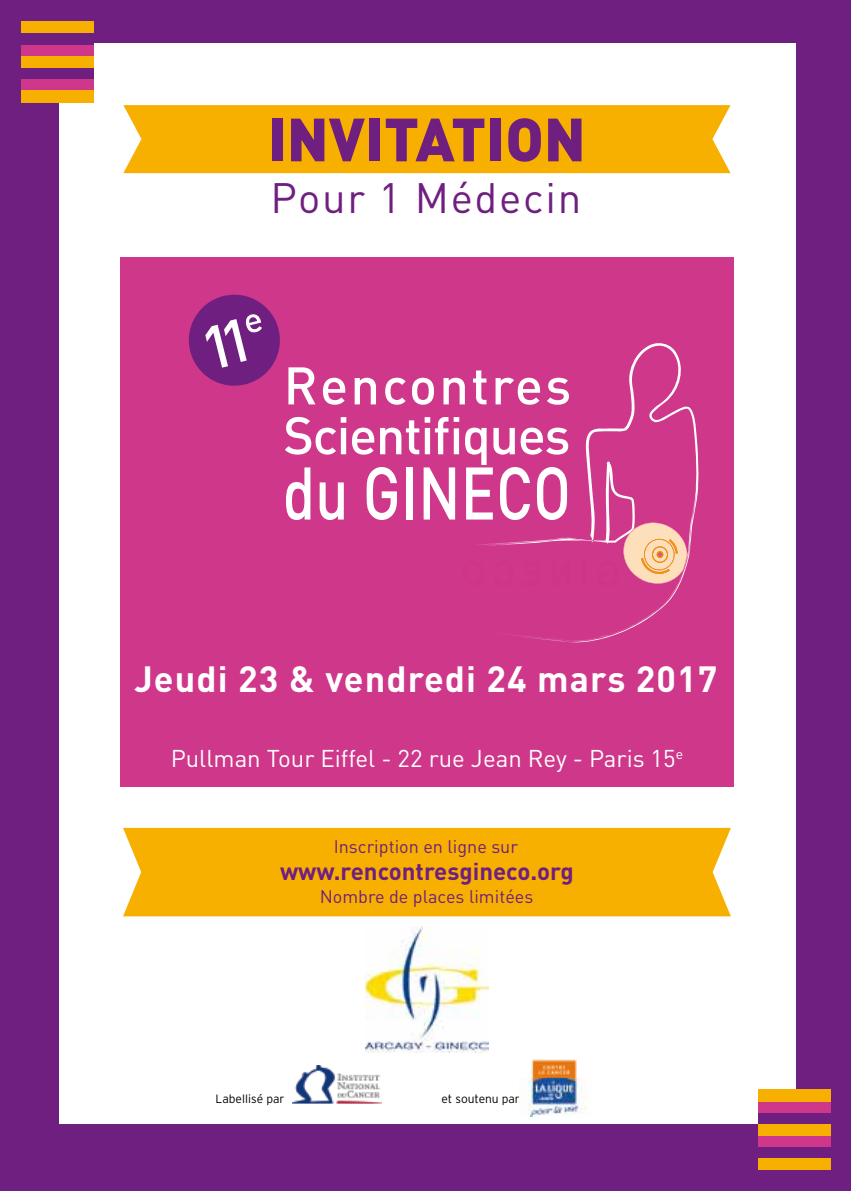
<style>
.page{position:relative;width:851px;height:1191px;background:#fff}
.page>*{position:absolute;margin:0;border:0;box-sizing:border-box;transform-origin:0 0}
.t1{font:500 73.2px "DIN";color:#fff;scale:.8 1}
.t2{font:60px "DIN Black Alternate";color:#6f1f80}
.t3{font:500 52px/49.8px "DIN";letter-spacing:-.025em;color:#fff}
.t4{font:42px "DIN";letter-spacing:.04em;color:#6f1f80}
.t5{font:700 36px "DIN";letter-spacing:.03em;color:#fff}
.t6{font:24px "DIN";color:#fff}
.t7{font:700 24px "DIN";color:#6f1f80}
.t8{font:18px "DIN";color:#6f1f80}
.t9{font:300 12px "Interstate";color:#000}
</style>
<div class="page">
<div style="left:0;top:0;width:850px;height:1191px;background:#6f1f80"></div>
<div style="left:59px;top:43px;width:736px;height:1080px;background:#fff"></div>
<div style="left:123px;top:827px;width:608px;height:90px;background:#f8b000"></div>
<div style="left:123px;top:105px;width:608px;height:69px;background:#f8b000"></div>
<div style="left:120px;top:257px;width:613px;height:529px;background:#cf378a"></div>
<img style="left:365px;top:926px;width:123px;height:126px">
<img style="left:292px;top:1066px;width:89px;height:38px">
<img style="left:519px;top:1059px;width:68px;height:57px">
<svg style="left:479px;top:345px;width:219px;height:298px"></svg>
<svg style="left:188px;top:294px;width:92px;height:92px"></svg>
<div style="left:21px;top:90px;width:73px;height:12px;background:#f8b000"></div>
<div style="left:21px;top:79px;width:73px;height:11px;background:#cf378a"></div>
<div style="left:21px;top:67px;width:73px;height:12px;background:#6f1f80"></div>
<div style="left:21px;top:45px;width:73px;height:12px;background:#cf378a"></div>
<div style="left:21px;top:33px;width:73px;height:12px;background:#6f1f80"></div>
<div style="left:21px;top:22px;width:73px;height:11px;background:#f8b000"></div>
<div style="left:21px;top:56px;width:73px;height:11px;background:#f8b000"></div>
<div style="left:757px;top:1089px;width:73px;height:12px;background:#f8b000"></div>
<div style="left:757px;top:1102px;width:73px;height:11px;background:#cf378a"></div>
<div style="left:757px;top:1113px;width:73px;height:11px;background:#6f1f80"></div>
<div style="left:757px;top:1135px;width:73px;height:12px;background:#cf378a"></div>
<div style="left:757px;top:1158px;width:73px;height:12px;background:#f8b000"></div>
<div style="left:757px;top:1124px;width:73px;height:12px;background:#f8b000"></div>
<h2 class="t2" style="left:267px;top:99px;width:320px">INVITATION</h2>
<h3 class="t4" style="left:270px;top:171px;width:312px">Pour 1 Médecin</h3>
<h3 class="t3" style="left:283px;top:359px;width:289px">Rencontres<br>Scientifiques</h3>
<h1 class="t1" style="left:282px;top:446px;width:362px">du GINECO</h1>
<h3 class="t5" style="left:134px;top:655px;width:584px">Jeudi 23 &amp; vendredi 24 mars 2017</h3>
<h3 class="t6" style="left:171px;top:743px;width:514px">Pullman Tour Eiffel - 22 rue Jean Rey - Paris 15<sup>e</sup></h3>
<p class="t8" style="left:334px;top:835px;width:186px">Inscription en ligne sur</p>
<h3 class="t7" style="left:280px;top:855px;width:295px">www.rencontresgineco.org</h3>
<p class="t8" style="left:319px;top:885px;width:215px">Nombre de places limitées</p>
<p class="t9" style="left:215px;top:1092px;width:70px">Labellisé par</p>
<p class="t9" style="left:441px;top:1092px;width:80px">et soutenu par</p>
</div>
